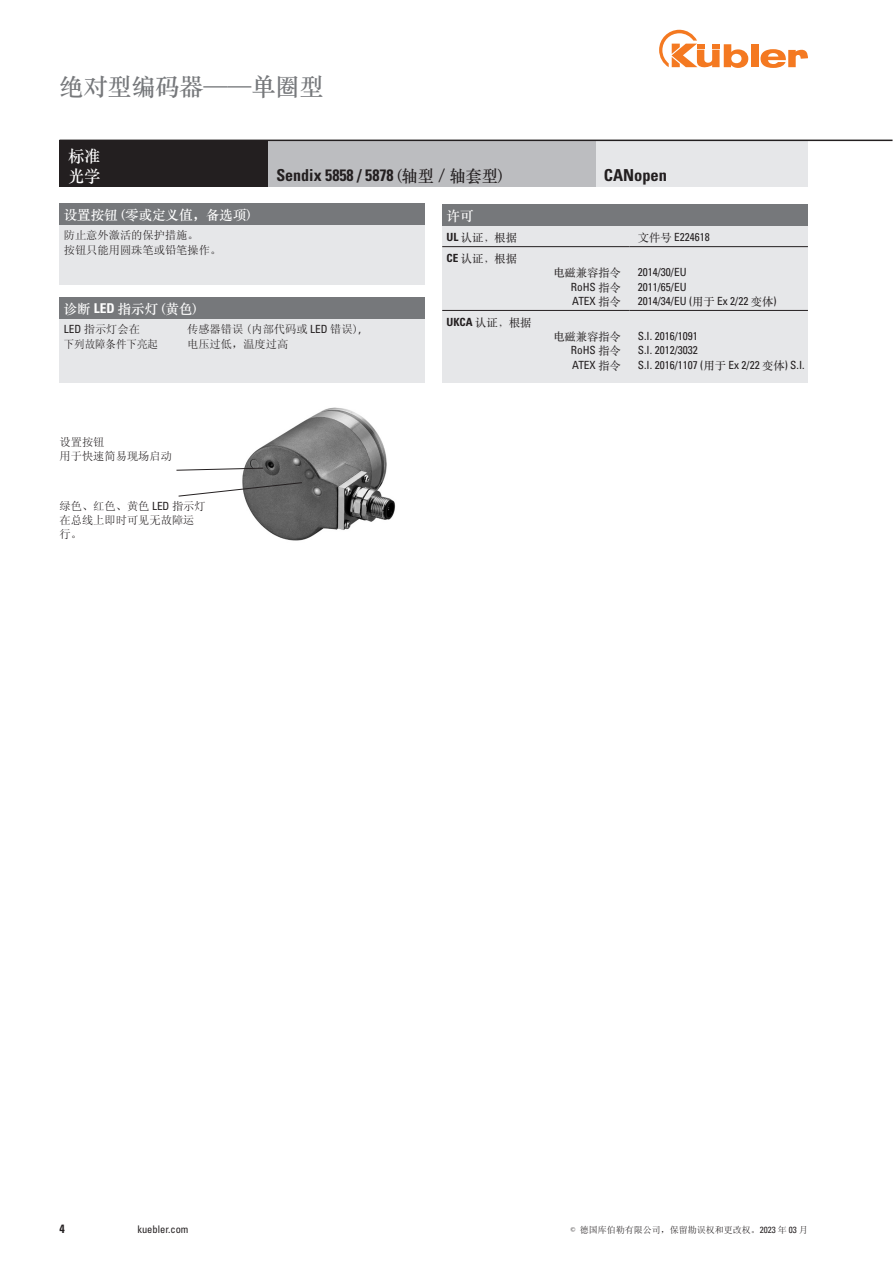
<style>
.page{position:relative;width:893px;height:1263px;background:#fff}
.page>*{position:absolute;margin:0;border:0;box-sizing:border-box;transform-origin:0 0}
.t1{font:24px "ST Songti TC Bold";color:#76787b}
.t2{font:700 condensed 16.5px "Univers LT Std";color:#231f20}
.t3{font:16.5px "ST Songti SC Bold";color:#fff}
.t4{font:13.5px "ST Songti SC Bold";color:#fff}
.t5{font:700 condensed 12px "Univers";color:#231f20}
.technisch-linie-schw{font:condensed 11.25px "Univers";color:#231f20}
.t6{font:11.25px/14.2px "Sim Sun";color:#231f20}
.technisch-linie-schw-2{font:11.25px "ST Songti SC Regular";color:#231f20}
.technisch-linie-schw-3{font:condensed 11.25px "Univers LT Std";color:#231f20}
.t7{font:11.25px "Sim Sun";color:#231f20;scale:.93 1}
.t8{font:condensed 10.5px "Univers LT Std";color:#231f20}
.t9{font:9px "Sim Sun";color:#231f20}
.s1{font-family:"ST Songti SC Bold";font-weight:400;font-stretch:normal}
.s2{font-family:"Univers";font-weight:700;font-stretch:condensed}
.s3{font-family:"ST Songti SC Regular";font-stretch:normal}
.s4{font-family:"Univers"}
.s5{font-family:"Univers LT Std";font-weight:700;font-stretch:condensed}
.s6{font-family:"Univers LT Std";font-stretch:condensed}
</style>
<div class="page">
<div style="left:751px;top:44px;width:7px;height:23px;background:#f47921"></div>
<svg style="left:760px;top:49px;width:48px;height:19px"></svg>
<svg style="left:659px;top:30px;width:89px;height:38px"></svg>
<img style="left:242px;top:407px;width:154px;height:134px">
<div style="left:595px;top:140px;width:213px;height:47px;background:#e6e7e9"></div>
<div style="left:60px;top:140px;width:208px;height:47px;background:#231f20"></div>
<div style="left:268px;top:140px;width:327px;height:47px;background:#bcbdc0"></div>
<div style="left:60px;top:204px;width:365px;height:21px;background:#76787b"></div>
<div style="left:60px;top:225px;width:365px;height:59px;background:#e6e7e9"></div>
<div style="left:60px;top:298px;width:365px;height:21px;background:#76787b"></div>
<div style="left:60px;top:319px;width:365px;height:64px;background:#e6e7e9"></div>
<svg style="left:176px;top:467px;width:88px;height:4px"></svg>
<svg style="left:178px;top:482px;width:125px;height:15px"></svg>
<div style="left:442px;top:204px;width:366px;height:179px;background:#e6e7e9"></div>
<div style="left:442px;top:204px;width:366px;height:21px;background:#76787b"></div>
<hr style="left:442px;top:310px;width:187px;height:1px;background:#231f20">
<hr style="left:629px;top:310px;width:179px;height:1px;background:#231f20">
<hr style="left:442px;top:246px;width:187px;height:1px;background:#231f20">
<hr style="left:629px;top:246px;width:179px;height:1px;background:#231f20">
<hr style="left:60px;top:140px;width:832px;height:1px;background:#231f20">
<p class="t1" style="left:60px;top:71px;width:265px">绝对型编码器——单圈型</p>
<p class="t3" style="left:68px;top:145px;width:34px">标准</p>
<p class="t3" style="left:68px;top:165px;width:34px">光学</p>
<p class="t2" style="left:276px;top:165px;width:228px">Sendix 5858 / 5878 <span class="s1">(轴型 / 轴套型)</span></p>
<p class="t4" style="left:64px;top:207px;width:188px">设置按钮 (零或定义值，备选项)</p>
<p class="t6" style="left:64px;top:228px;width:136px">防止意外激活的保护措施。</p>
<p class="t6" style="left:64px;top:242px;width:159px">按钮只能用圆珠笔或铅笔操作。</p>
<p class="t2" style="left:604px;top:165px;width:65px">CANopen</p>
<p class="t4" style="left:446px;top:207px;width:28px">许可</p>
<p class="technisch-linie-schw-2" style="left:446px;top:230px;width:72px"><span class="s2">UL</span> 认证，根据</p>
<p class="technisch-linie-schw" style="left:638px;top:230px;width:73px"><span class="s3">文件号</span> E224618</p>
<p class="technisch-linie-schw-2" style="left:446px;top:252px;width:72px"><span class="s2">CE</span> 认证，根据</p>
<p class="technisch-linie-schw-2" style="left:553px;top:266px;width:69px">电磁兼容指令</p>
<p class="technisch-linie-schw" style="left:571px;top:279px;width:52px">RoHS <span class="s3">指令</span></p>
<p class="technisch-linie-schw" style="left:572px;top:294px;width:50px">ATEX <span class="s3">指令</span></p>
<p class="technisch-linie-schw" style="left:638px;top:265px;width:50px">2014/30/EU</p>
<p class="technisch-linie-schw" style="left:638px;top:279px;width:50px">2011/65/EU</p>
<p class="technisch-linie-schw-3" style="left:638px;top:294px;width:140px">2014/34/EU (<span class="s3">用于</span> <span class="s4">Ex 2/22</span> <span class="s3">变体</span>)</p>
<p class="t4" style="left:64px;top:301px;width:134px">诊断 <span class="s5">LED</span> 指示灯 (黄色)</p>
<p class="t6" style="left:64px;top:322px;width:78px"><span class="s6">LED</span> 指示灯会在</p>
<p class="t6" style="left:187px;top:322px;width:175px">传感器错误 (内部代码或 <span class="s6">LED</span> 错误)<span class="s6">,</span></p>
<p class="t7" style="left:64px;top:338px;width:103px">下列故障条件下亮起</p>
<p class="t6" style="left:187px;top:337px;width:103px">电压过低，温度过高</p>
<p class="technisch-linie-schw-2" style="left:446px;top:315px;width:87px"><span class="s2">UKCA</span> 认证，根据</p>
<p class="technisch-linie-schw-2" style="left:553px;top:330px;width:69px">电磁兼容指令</p>
<p class="technisch-linie-schw" style="left:571px;top:343px;width:52px">RoHS <span class="s3">指令</span></p>
<p class="technisch-linie-schw" style="left:572px;top:357px;width:50px">ATEX <span class="s3">指令</span></p>
<p class="technisch-linie-schw" style="left:638px;top:329px;width:61px">S.I. 2016/1091</p>
<p class="technisch-linie-schw" style="left:638px;top:343px;width:61px">S.I. 2012/3032</p>
<p class="technisch-linie-schw" style="left:638px;top:357px;width:168px">S.I. 2016/1107 (<span class="s3">用于</span> Ex 2/22 <span class="s3">变体</span>) S.I.</p>
<p class="t6" style="left:60px;top:435px;width:46px">设置按钮</p>
<p class="t6" style="left:60px;top:449px;width:114px">用于快速简易现场启动</p>
<p class="t6" style="left:60px;top:498px;width:148px">绿色、红色、黄色 <span class="s6">LED</span> 指示灯</p>
<p class="t6" style="left:60px;top:513px;width:136px">在总线上即时可见无故障运行。</p>
<p class="t5" style="left:60px;top:1221px;width:7px">4</p>
<p class="t8" style="left:137px;top:1223px;width:53px">kuebler.com</p>
<p class="t9" style="left:571px;top:1225px;width:238px">© 德国库伯勒有限公司，保留勘误权和更改权。<span class="s6">2023</span> 年 <span class="s6">03</span> 月</p>
</div>
